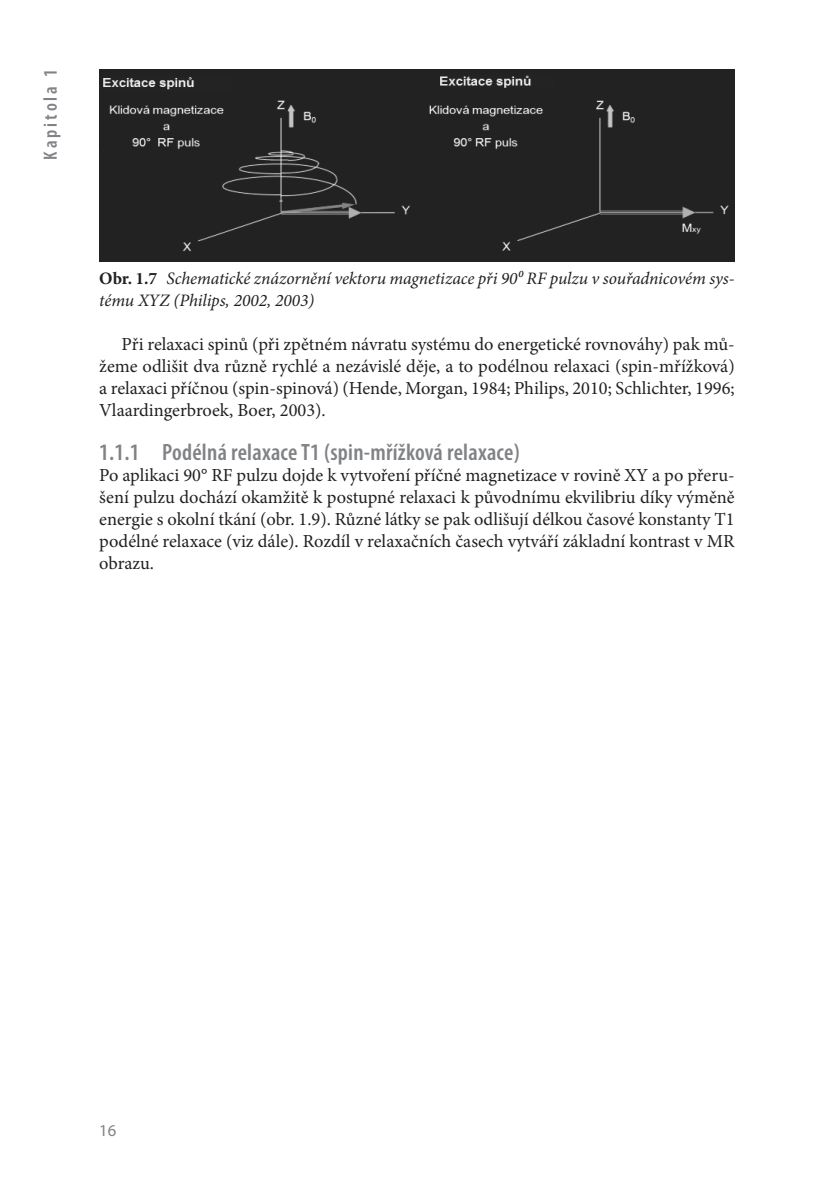
<style>
.page{position:relative;width:829px;height:1191px;background:#fff}
.page>*{position:absolute;margin:0;border:0;box-sizing:border-box;transform-origin:0 0}
.t1{font:600 condensed 23.62px "Myriad Pro";letter-spacing:.01em;color:#808285}
.t2{font:600 condensed 19.25px "Myriad Pro";letter-spacing:.15em;color:#808285}
.t3{font:18.38px/21.9px "Minion Pro";color:#231f20;text-align:justify}
.t4{font:italic 17.5px/21.9px "Minion Pro";letter-spacing:-.005em;color:#231f20}
.t5{font:16.62px "Myriad Pro";color:#808285}
.s1{font-weight:700;font-style:normal}
</style>
<div class="page">
<div style="left:99px;top:69px;width:635px;height:192px;background:#222"></div>
<p class="t2" style="left:40px;top:160px;width:92px;rotate:-90deg">Kapitola 1</p>
<p class="t4" style="left:99px;top:268px;width:636px"><span class="s1">Obr. 1.7</span> Schematické znázornění vektoru magnetizace při 90⁰ RF pulzu v souřadnicovém sys&shy;tému XYZ (Philips, 2002, 2003)</p>
<p class="t3" style="left:99px;top:333px;width:637px;text-indent:22px">Při relaxaci spinů (při zpětném návratu systému do energetické rovnováhy) pak mů&shy;žeme odlišit dva různě rychlé a nezávislé děje, a to podélnou relaxaci (spin-mřížková) a relaxaci příčnou (spin-spinová) (Hende, Morgan, 1984; Philips, 2010; Schlichter, 1996; Vlaardingerbroek, Boer, 2003).</p>
<p class="t1" style="left:99px;top:439px;width:422px">1.1.1 Podélná relaxace T1 (spin-mřížková relaxace)</p>
<p class="t3" style="left:99px;top:465px;width:636px">Po aplikaci 90° RF pulzu dojde k vytvoření příčné magnetizace v rovině XY a po přeru&shy;šení pulzu dochází okamžitě k postupné relaxaci k původnímu ekvilibriu díky výměně energie s okolní tkání (obr. 1.9). Různé látky se pak odlišují délkou časové konstanty T1 podélné relaxace (viz dále). Rozdíl v relaxačních časech vytváří základní kontrast v MR obrazu.</p>
<p class="t5" style="left:99px;top:1120px;width:19px">16</p>
</div>
